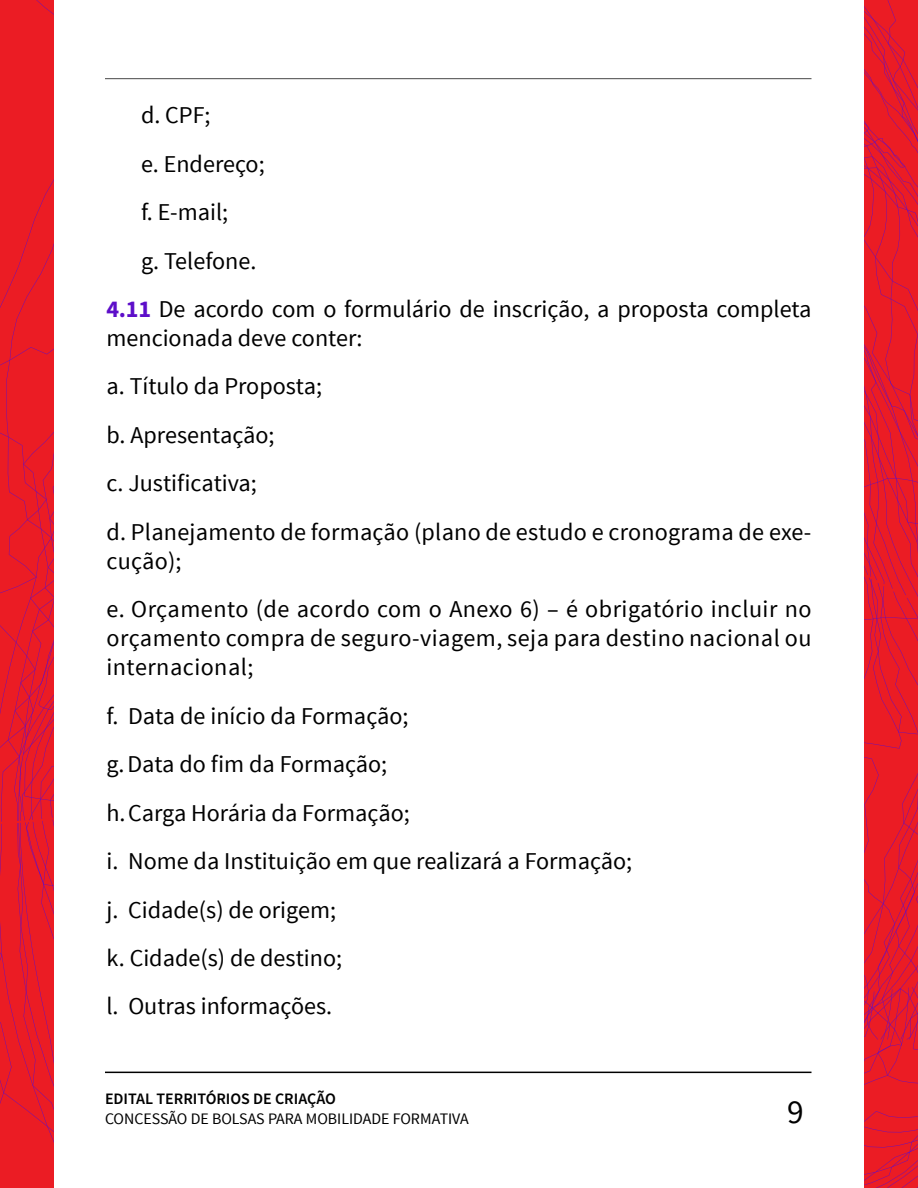
<style>
.page{position:relative;width:918px;height:1188px;background:#fff}
.page>*{position:absolute;margin:0;border:0;box-sizing:border-box;transform-origin:0 0}
.t1{font:33.3px "Source Sans Pro";color:#000}
.t2{font:24.15px/48.4px "Source Sans Pro";color:#000}
.t3{font:24.15px/48.4px "Source Sans Pro";letter-spacing:.02em;color:#000}
.t4{font:16.05px "Source Sans Pro";color:#000}
.t5{font:600 16.05px "Source Sans Pro";color:#000}
.s1{font-family:"Source Sans Variable";color:#5d0ec9}
</style>
<div class="page">
<div style="left:9px;top:0;width:32px;height:433px;background:#eb1c24"></div>
<svg style="left:0;top:433px;width:54px;height:755px;background:#e41b2b"></svg>
<svg style="left:906px;top:0;width:12px;height:478px;background:#e41b2b"></svg>
<svg style="left:864px;top:0;width:42px;height:478px;background:#e21b2d"></svg>
<svg style="left:864px;top:478px;width:54px;height:710px;background:#e41b2b"></svg>
<hr style="left:105px;top:1072px;width:707px;height:1px;background:#000">
<hr style="left:105px;top:78px;width:707px;height:1px;background:#484848">
<p class="t2" style="left:141px;top:91px;width:71px">d. CPF;</p>
<p class="t2" style="left:141px;top:140px;width:125px">e. Endereço;</p>
<p class="t2" style="left:141px;top:188px;width:89px">f. E-mail;</p>
<p class="t2" style="left:141px;top:237px;width:117px">g. Telefone.</p>
<p class="t2" style="left:107px;top:285px;width:707px"><span class="s1">4.11</span> De acordo com o formulário de inscrição, a proposta completa</p>
<p class="t2" style="left:107px;top:314px;width:706px">mencionada deve conter:<br>a. Título da Proposta;<br>b. Apresentação;<br>c. Justificativa;<br>d. Planejamento de formação (plano de estudo e cronograma de exe-</p>
<p class="t3" style="left:106px;top:537px;width:707px">cução);<br>e. Orçamento (de acordo com o Anexo 6) – é obrigatório incluir no</p>
<p class="t3" style="left:106px;top:624px;width:707px;line-height:29px">orçamento compra de seguro-viagem, seja para destino nacional ou internacional;</p>
<p class="t2" style="left:106px;top:692px;width:527px">f. Data de início da Formação;<br>g. Data do fim da Formação;<br>h. Carga Horária da Formação;<br>i. Nome da Instituição em que realizará a Formação; j. Cidade(s) de origem;<br>k. Cidade(s) de destino;<br>l. Outras informações.</p>
<p class="t5" style="left:105px;top:1088px;width:232px">EDITAL TERRITÓRIOS DE CRIAÇÃO</p>
<p class="t4" style="left:105px;top:1108px;width:365px">CONCESSÃO DE BOLSAS PARA MOBILIDADE FORMATIVA</p>
<h1 class="t1" style="left:787px;top:1091px;width:18px">9</h1>
</div>
